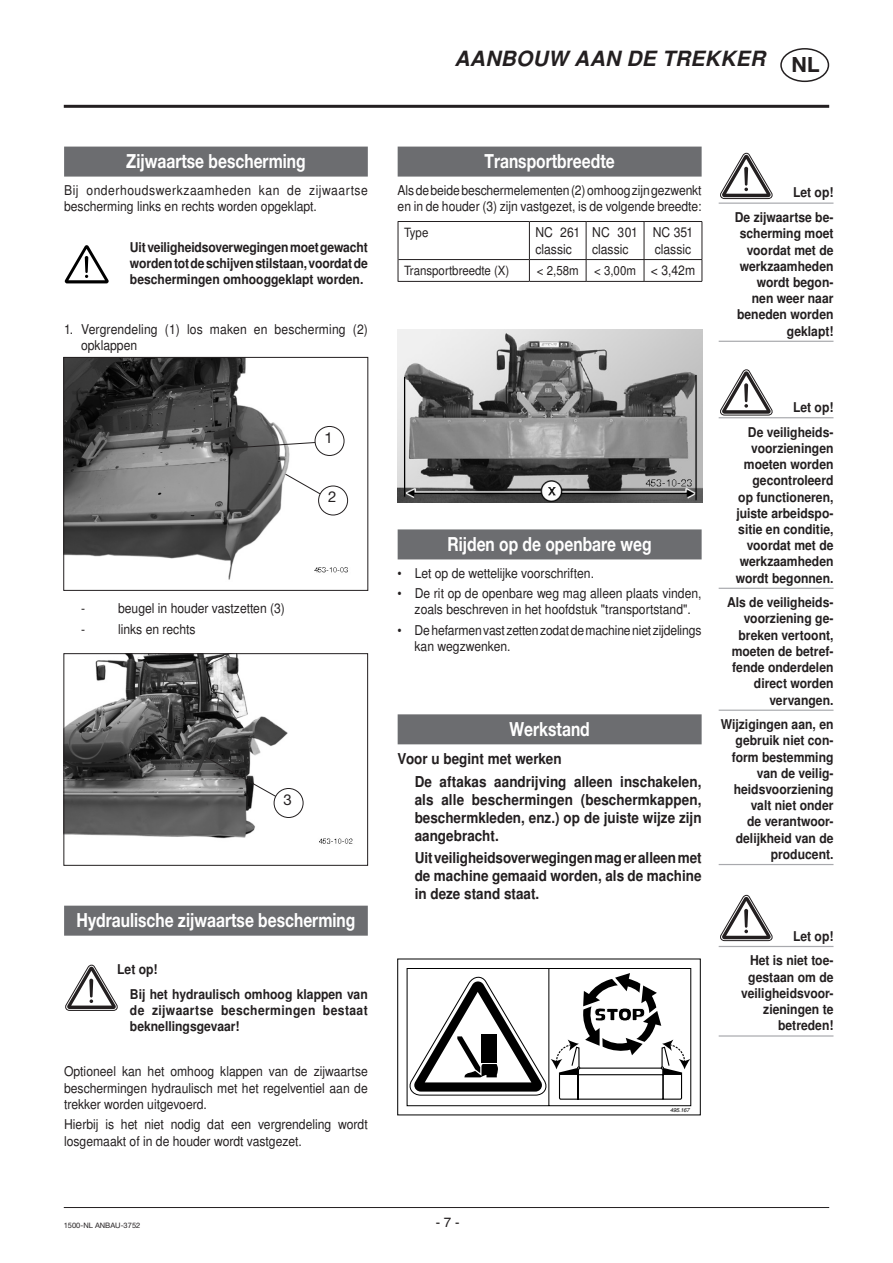
<style>
.page{position:relative;width:893px;height:1263px;background:#fff}
.page>*{position:absolute;margin:0;border:0;box-sizing:border-box;transform-origin:0 0}
.t1{font:italic 700 21px "Nimbus Sans LOT";letter-spacing:.015em;color:#231f20}
.t2{font:700 21px "Helvetica Neue";color:#231f20}
.t3{font:700 19.5px "Helvetica Neue";color:#fff;scale:.8 1}
.t4{font:700 15px/18px "Nimbus Sans LOT";color:#231f20;text-align:justify;scale:.9 1}
.t5{font:15px "Helvetica Neue";color:#231f20}
.t6{font:700 13.5px/16.2px "Nimbus Sans LOT";color:#231f20;text-align:right;scale:.9 1}
.t7{font:13.5px/16.2px "Nimbus Sans LOT";color:#231f20;scale:.9 1}
.t8{font:13.5px/16.2px "Nimbus Sans LOT";letter-spacing:.03em;color:#231f20;scale:.9 1}
.t9{font:700 13.5px/16.2px "Nimbus Sans LOT";letter-spacing:.03em;color:#231f20;scale:.9 1}
.t10{font:13.5px "Helvetica";color:#231f20}
.t11{font:12.75px "Nimbus Sans LOT";color:#231f20;scale:.9 1}
.t12{font:7.5px "Helvetica Neue";color:#231f20}
.t13{font:italic 5.55px "Helvetica";letter-spacing:-.02em;color:#000}
.s1{font-size:13.5px}
</style>
<div class="page">
<hr style="left:64px;top:105px;width:765px;height:3px;background:#231f20">
<hr style="left:64px;top:1207px;width:765px;height:1px;background:#231f20">
<div style="left:780px;top:48px;width:49px;height:34px;border:2px solid #231f20;border-radius:50%"></div>
<div style="left:64px;top:147px;width:304px;height:30px;background:#6c6d70"></div>
<div style="left:398px;top:147px;width:304px;height:30px;background:#6c6d70"></div>
<div style="left:398px;top:529px;width:304px;height:30px;background:#6c6d70"></div>
<div style="left:398px;top:714px;width:304px;height:30px;background:#6c6d70"></div>
<hr style="left:586px;top:222px;width:1px;height:37px;background:#231f20">
<hr style="left:644px;top:222px;width:1px;height:37px;background:#231f20">
<hr style="left:702px;top:222px;width:1px;height:37px;background:#231f20">
<hr style="left:398px;top:259px;width:131px;height:1px;background:#231f20">
<hr style="left:530px;top:259px;width:56px;height:1px;background:#231f20">
<hr style="left:586px;top:259px;width:58px;height:1px;background:#231f20">
<svg style="left:586px;top:260px;width:1px;height:21px"></svg>
<hr style="left:644px;top:259px;width:58px;height:1px;background:#231f20">
<svg style="left:644px;top:260px;width:1px;height:21px"></svg>
<svg style="left:702px;top:260px;width:1px;height:21px"></svg>
<hr style="left:529px;top:222px;width:1px;height:38px;background:#231f20">
<svg style="left:529px;top:260px;width:1px;height:21px"></svg>
<hr style="left:398px;top:221px;width:131px;height:1px;background:#231f20">
<hr style="left:398px;top:222px;width:1px;height:38px;background:#231f20">
<hr style="left:529px;top:221px;width:57px;height:1px;background:#231f20">
<hr style="left:586px;top:221px;width:58px;height:1px;background:#231f20">
<hr style="left:644px;top:221px;width:58px;height:1px;background:#231f20">
<svg style="left:398px;top:260px;width:1px;height:21px"></svg>
<hr style="left:398px;top:281px;width:131px;height:1px;background:#231f20">
<hr style="left:529px;top:281px;width:57px;height:1px;background:#231f20">
<hr style="left:586px;top:281px;width:58px;height:1px;background:#231f20">
<hr style="left:644px;top:281px;width:58px;height:1px;background:#231f20">
<svg style="left:407px;top:968px;width:284px;height:138px"></svg>
<img style="left:398px;top:329px;width:305px;height:173px">
<svg style="left:65px;top:245px;width:44px;height:38px"></svg>
<img style="left:66px;top:655px;width:287px;height:189px">
<div style="left:64px;top:653px;width:304px;height:212px;border:1px solid #231f20"></div>
<svg style="left:205px;top:756px;width:75px;height:43px"></svg>
<div style="left:274px;top:788px;width:29px;height:29px;background:#fff;border-radius:50%"></div>
<div style="left:274px;top:788px;width:29px;height:30px;border:1px solid #231f20;border-radius:50%"></div>
<img style="left:66px;top:359px;width:283px;height:221px">
<div style="left:64px;top:357px;width:304px;height:234px;border:1px solid #231f20"></div>
<svg style="left:232px;top:441px;width:85px;height:8px"></svg>
<div style="left:315px;top:426px;width:29px;height:29px;background:#fff;border-radius:50%"></div>
<div style="left:315px;top:426px;width:29px;height:30px;border:1px solid #231f20;border-radius:50%"></div>
<svg style="left:284px;top:473px;width:41px;height:24px"></svg>
<div style="left:319px;top:486px;width:29px;height:29px;background:#fff;border-radius:50%"></div>
<div style="left:318px;top:486px;width:30px;height:29px;border:1px solid #231f20;border-radius:50%"></div>
<div style="left:64px;top:906px;width:304px;height:30px;background:#6c6d70"></div>
<hr style="left:719px;top:203px;width:114px;height:1px;background:#a8a9ad">
<hr style="left:719px;top:341px;width:114px;height:1px;background:#a8a9ad">
<svg style="left:720px;top:153px;width:53px;height:46px"></svg>
<hr style="left:719px;top:417px;width:114px;height:1px;background:#a8a9ad">
<hr style="left:719px;top:588px;width:114px;height:1px;background:#a8a9ad">
<hr style="left:719px;top:710px;width:114px;height:1px;background:#a8a9ad">
<hr style="left:719px;top:864px;width:114px;height:1px;background:#a8a9ad">
<hr style="left:719px;top:946px;width:114px;height:1px;background:#a8a9ad">
<hr style="left:719px;top:1035px;width:114px;height:1px;background:#a8a9ad">
<svg style="left:720px;top:369px;width:53px;height:46px"></svg>
<svg style="left:720px;top:895px;width:53px;height:46px"></svg>
<svg style="left:65px;top:964px;width:53px;height:47px"></svg>
<h1 class="t1" style="left:454px;top:46px;width:312px">AANBOUW AAN DE TREKKER</h1>
<h1 class="t2" style="left:792px;top:52px;width:30px">NL</h1>
<h2 class="t3" style="left:126px;top:149px;width:226px">Zijwaartse bescherming</h2>
<p class="t8" style="left:64px;top:182px;width:339px">Bij onderhoudswerkzaamheden kan de zijwaartse bescherming links en rechts worden opgeklapt.</p>
<p class="t6" style="left:130px;top:239px;width:266px;text-align:justify">Uit veiligheidsoverwegingen moet gewacht worden tot de schijven stilstaan, voordat de beschermingen omhooggeklapt worden.</p>
<p class="t7" style="left:81px;top:321px;width:320px;text-indent:-17px">1. Vergrendeling (1) los maken en bescherming (2) opklappen</p>
<p class="t5" style="left:324px;top:428px;width:10px">1</p>
<p class="t7" style="left:81px;top:601px;width:6px">-</p>
<p class="t7" style="left:118px;top:601px;width:187px">beugel in houder vastzetten (3)</p>
<p class="t7" style="left:81px;top:621px;width:6px">-</p>
<p class="t7" style="left:118px;top:621px;width:88px">links en rechts</p>
<p class="t5" style="left:328px;top:488px;width:10px">2</p>
<p class="t5" style="left:284px;top:790px;width:10px">3</p>
<h2 class="t3" style="left:77px;top:908px;width:350px">Hydraulische zijwaartse bescherming</h2>
<p class="t6" style="left:130px;top:958px;width:266px;line-height:24.8px;text-align:left;text-indent:-13px">Let op!<br>Bij het hydraulisch omhoog klappen van</p>
<p class="t9" style="left:130px;top:1003px;width:266px">de zijwaartse beschermingen bestaat beknellingsgevaar!</p>
<p class="t7" style="left:64px;top:1064px;width:339px;text-align:justify">Optioneel kan het omhoog klappen van de zijwaartse beschermingen hydraulisch met het regelventiel aan de trekker worden uitgevoerd.</p>
<p class="t7" style="left:64px;top:1117px;width:339px">Hierbij is het niet nodig dat een vergrendeling wordt losgemaakt of in de houder wordt vastgezet.</p>
<h2 class="t3" style="left:484px;top:149px;width:164px">Transportbreedte</h2>
<p class="t7" style="left:398px;top:182px;width:339px">Als de beide beschermelementen (2) omhoog zijn gezwenkt en in de houder (3) zijn vastgezet, is de volgende breedte:</p>
<p class="t11" style="left:404px;top:225px;width:29px">Type</p>
<p class="t7" style="left:535px;top:225px;width:51px">NC 261 classic</p>
<p class="t7" style="left:592px;top:225px;width:53px">NC 301 classic</p>
<p class="t7" style="left:653px;top:225px;width:46px">NC 351 classic</p>
<p class="t11" style="left:404px;top:263px;width:119px">Transportbreedte (X)</p>
<p class="t11" style="left:537px;top:263px;width:177px">&lt; 2,58m &lt; 3,00m <span class="s1">&lt; 3,42m</span></p>
<p class="t6" style="left:735px;top:181px;width:111px;line-height:24.8px">Let op!<br>De zijwaartse be-</p>
<p class="t6" style="left:737px;top:226px;width:109px">scherming moet voordat met de werkzaamheden wordt begon&shy;nen weer naar beneden worden geklapt!</p>
<h2 class="t3" style="left:447px;top:532px;width:257px">Rijden op de openbare weg</h2>
<p class="t7" style="left:398px;top:565px;width:220px">• Let op de wettelijke voorschriften.</p>
<p class="t7" style="left:398px;top:585px;width:339px;text-align:center">• De rit op de openbare weg mag alleen plaats vinden, zoals beschreven in het hoofdstuk "transportstand".</p>
<p class="t7" style="left:415px;top:622px;width:320px;text-indent:-17px">• Dehefarmenvastzettenzodatdemachinenietzijdelings kan wegzwenken.</p>
<h2 class="t3" style="left:509px;top:717px;width:102px">Werkstand</h2>
<p class="t4" style="left:415px;top:748px;width:320px;line-height:22.2px;text-indent:-17px">Voor u begint met werken<br>De aftakas aandrijving alleen inschakelen,</p>
<p class="t4" style="left:415px;top:791px;width:320px">als alle beschermingen (beschermkappen, beschermkleden, enz.) op de juiste wijze zijn aangebracht.</p>
<p class="t4" style="left:415px;top:849px;width:320px">Uit veiligheidsoverwegingen mag er alleen met de machine gemaaid worden, als de machine in deze stand staat.</p>
<p class="t6" style="left:748px;top:395px;width:97px;line-height:24.8px">Let op!<br>De veiligheids-</p>
<p class="t6" style="left:736px;top:441px;width:110px">voorzieningen moeten worden gecontroleerd op functioneren, juiste arbeidspo&shy;sitie en conditie, voordat met de werkzaamheden wordt begonnen.</p>
<p class="t6" style="left:727px;top:595px;width:120px">Als de veiligheids&shy;voorziening ge&shy;breken vertoont, moeten de betref&shy;fende onderdelen direct worden vervangen.</p>
<p class="t6" style="left:721px;top:717px;width:127px">Wijzigingen aan, en gebruik niet con&shy;form bestemming van de veilig&shy;heidsvoorziening valt niet onder<br>de verantwoor&shy;delijkheid van de producent.</p>
<p class="t6" style="left:750px;top:924px;width:94px;line-height:24.8px">Let op!<br>Het is niet toe-</p>
<p class="t6" style="left:741px;top:969px;width:104px">gestaan om de veiligheidsvoor&shy;zieningen te betreden!</p>
<p class="t13" style="left:670px;top:1106px;width:21px">495.167</p>
<p class="t12" style="left:64px;top:1220px;width:78px">1500-NL ANBAU-3752</p>
<p class="t10" style="left:436px;top:1213px;width:26px">- 7 -</p>
</div>
